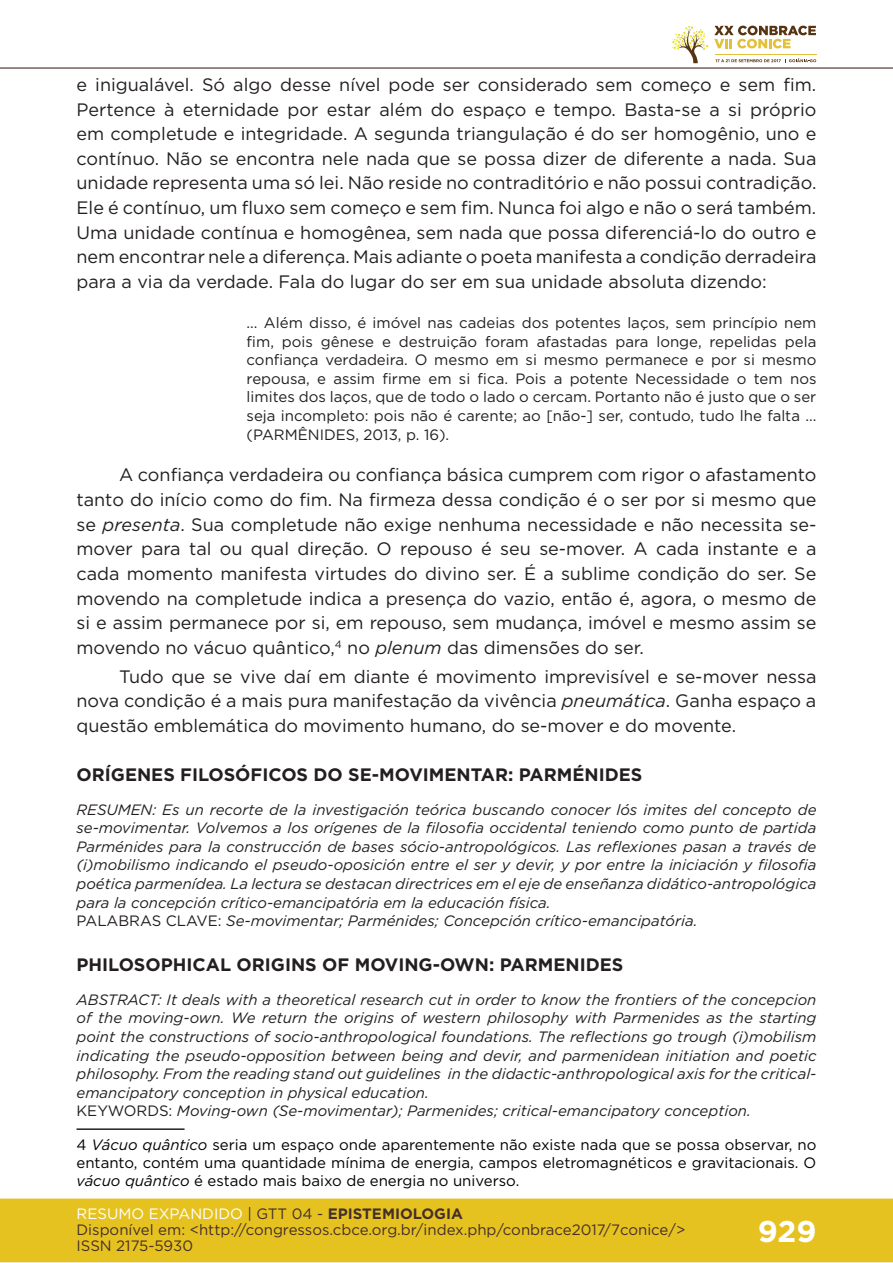
<style>
.page{position:relative;width:893px;height:1263px;background:#fff}
.page>*{position:absolute;margin:0;border:0;box-sizing:border-box;transform-origin:0 0}
.t1{font:700 30px "Gotham";color:#fff}
.t2{font:18px/24.6px "Gotham";color:#231f20;text-align:justify}
.t3{font:700 18px "Gotham";color:#231f20}
.t4{font:italic 15px/18.6px "Gotham";color:#231f20}
.t5{font:15px/18.6px "Gotham";color:#231f20;text-align:justify}
.t6{font:15px/18px "Gotham";color:#000001;text-align:justify}
.t7{font:15px/16px "Gotham";color:#462f2a}
.s1{font-style:italic}
.s2{font-style:normal}
.s3{color:#fff}
.s4{color:#442f2a}
.s5{font-weight:700;color:#442f2a}
</style>
<div class="page">
<div style="left:0;top:1198px;width:893px;height:64px;background:#e6c221;border:2px solid #e6c221"></div>
<hr style="left:0;top:67px;width:893px;height:2px;background:#442f2a">
<svg style="left:672px;top:26px;width:144px;height:37px"></svg>
<hr style="left:77px;top:1128px;width:108px;height:2px;background:#231f20">
<p class="t2" style="left:77px;top:72px;width:741px">e inigualável. Só algo desse nível pode ser considerado sem começo e sem fim.<br>Pertence à eternidade por estar além do espaço e tempo. Basta-se a si próprio em completude e integridade. A segunda triangulação é do ser homogênio, uno e contínuo. Não se encontra nele nada que se possa dizer de diferente a nada. Sua unidade representa uma só lei. Não reside no contraditório e não possui contradição.<br>Ele é contínuo, um fluxo sem começo e sem fim. Nunca foi algo e não o será também.<br>Uma unidade contínua e homogênea, sem nada que possa diferenciá-lo do outro e nem encontrar nele a diferença. Mais adiante o poeta manifesta a condição derradeira para a via da verdade. Fala do lugar do ser em sua unidade absoluta dizendo:</p>
<p class="t5" style="left:247px;top:313px;width:571px">... Além disso, é imóvel nas cadeias dos potentes laços, sem princípio nem fim, pois gênese e destruição foram afastadas para longe, repelidas pela confiança verdadeira. O mesmo em si mesmo permanece e por si mesmo repousa, e assim firme em si fica. Pois a potente Necessidade o tem nos limites dos laços, que de todo o lado o cercam. Portanto não é justo que o ser seja incompleto: pois não é carente; ao [não-] ser, contudo, tudo lhe falta ... (PARMÊNIDES, 2013, p. 16).</p>
<p class="t2" style="left:77px;top:462px;width:741px;text-indent:43px">A confiança verdadeira ou confiança básica cumprem com rigor o afastamento tanto do início como do fim. Na firmeza dessa condição é o ser por si mesmo que se <span class="s1">presenta</span>. Sua completude não exige nenhuma necessidade e não necessita se&shy;mover para tal ou qual direção. O repouso é seu se-mover. A cada instante e a cada momento manifesta virtudes do divino ser. É a sublime condição do ser. Se movendo na completude indica a presença do vazio, então é, agora, o mesmo de si e assim permanece por si, em repouso, sem mudança, imóvel e mesmo assim se movendo no vácuo quântico,<sup>4</sup> no <span class="s1">plenum</span> das dimensões do ser.</p>
<p class="t2" style="left:77px;top:664px;width:741px;text-indent:43px">Tudo que se vive daí em diante é movimento imprevisível e se-mover nessa nova condição é a mais pura manifestação da vivência <span class="s1">pneumática</span>. Ganha espaço a questão emblemática do movimento humano, do se-mover e do movente.</p>
<p class="t3" style="left:77px;top:762px;width:567px">ORÍGENES FILOSÓFICOS DO SE-MOVIMENTAR: PARMÉNIDES</p>
<p class="t4" style="left:77px;top:799px;width:741px">RESUMEN: Es un recorte de la investigación teórica buscando conocer lós imites del concepto de se-movimentar. Volvemos a los orígenes de la filosofia occidental teniendo como punto de partida Parménides para la construcción de bases sócio-antropológicos. Las reflexiones pasan a través de (i)mobilismo indicando el pseudo-oposición entre el ser y devir, y por entre la iniciación y filosofia poética parmenídea. La lectura se destacan directrices em el eje de enseñanza didático-antropológica para la concepción crítico-emancipatória em la educación física.<br><span class="s2">PALABRAS CLAVE:</span> Se-movimentar; Parménides; Concepción crítico-emancipatória.</p>
<p class="t3" style="left:77px;top:953px;width:548px">PHILOSOPHICAL ORIGINS OF MOVING-OWN: PARMENIDES</p>
<p class="t4" style="left:77px;top:990px;width:741px">ABSTRACT: It deals with a theoretical research cut in order to know the frontiers of the concepcion of the moving-own. We return the origins of western philosophy with Parmenides as the starting point the constructions of socio-anthropological foundations. The reflections go trough (i)mobilism indicating the pseudo-opposition between being and devir, and parmenidean initiation and poetic philosophy. From the reading stand out guidelines in the didactic-anthropological axis for the critical&shy;emancipatory conception in physical education.<br><span class="s2">KEYWORDS:</span> Moving-own (Se-movimentar); Parmenides; critical-emancipatory conception.</p>
<p class="t6" style="left:77px;top:1136px;width:741px">4 <span class="s1">Vácuo quântico</span> seria um espaço onde aparentemente não existe nada que se possa observar, no entanto, contém uma quantidade mínima de energia, campos eletromagnéticos e gravitacionais. O <span class="s1">vácuo quântico</span> é estado mais baixo de energia no universo.</p>
<p class="t7" style="left:77px;top:1205px;width:610px"><span class="s3">RESUMO EXPANDIDO</span> <span class="s4">| GTT 04 -</span> <span class="s5">EPISTEMIOLOGIA<br></span>Disponível em: &lt;http://congressos.cbce.org.br/index.php/conbrace2017/7conice/&gt;<br>ISSN 2175-5930</p>
<h1 class="t1" style="left:758px;top:1212px;width:60px">929</h1>
</div>
